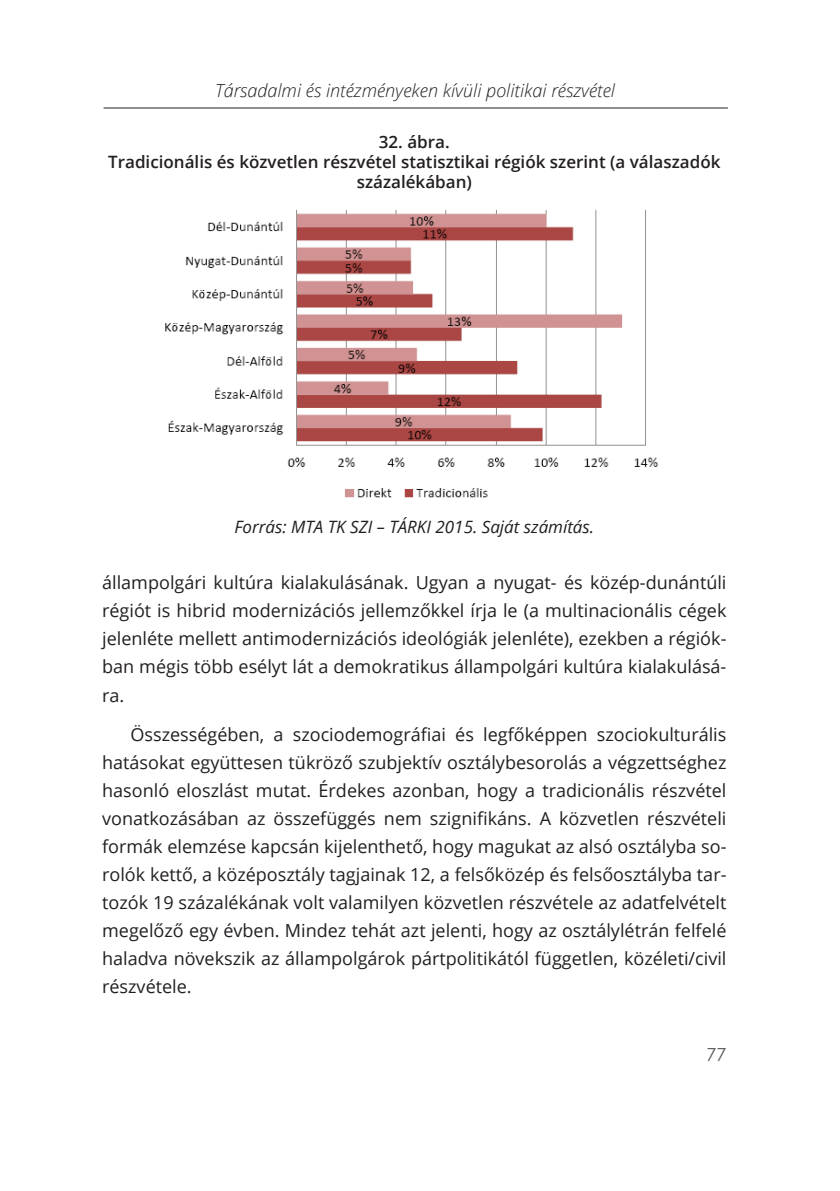
<style>
.page{position:relative;width:840px;height:1191px;background:#fff}
.page>*{position:absolute;margin:0;border:0;box-sizing:border-box;transform-origin:0 0}
.t1{font:18px/28px "Open Sans";color:#231f20;text-align:justify}
.t2{font:italic 300 18px "Open Sans";color:#231f20}
.t3{font:18px "Century Gothic";color:#57585a}
.t4{font:600 17px/20px "Open Sans";color:#231f20;text-align:center}
.t5{font:italic 17px "Open Sans";color:#231f20}
</style>
<div class="page">
<hr style="left:103px;top:108px;width:624px;height:1px;background:#231f20">
<img style="left:165px;top:209px;width:493px;height:289px">
<p class="t2" style="left:215px;top:78px;width:401px">Társadalmi és intézményeken kívüli politikai részvétel</p>
<p class="t4" style="left:108px;top:132px;width:613px">32. ábra.<br>Tradicionális és közvetlen részvétel statisztikai régiók szerint (a válaszadók százalékában)</p>
<p class="t5" style="left:234px;top:515px;width:361px">Forrás: MTA TK SZI – TÁRKI 2015. Saját számítás.</p>
<p class="t1" style="left:102px;top:568px;width:625px">állampolgári kultúra kialakulásának. Ugyan a nyugat- és közép-dunántúli régiót is hibrid modernizációs jellemzőkkel írja le (a multinacionális cégek jelenléte mellett antimodernizációs ideológiák jelenléte), ezekben a régiók&shy;ban mégis több esélyt lát a demokratikus állampolgári kultúra kialakulásá&shy;ra.</p>
<p class="t1" style="left:102px;top:720px;width:625px;text-indent:28px">Összességében, a szociodemográfiai és legfőképpen szociokulturális hatásokat együttesen tükröző szubjektív osztálybesorolás a végzettséghez hasonló eloszlást mutat. Érdekes azonban, hogy a tradicionális részvétel vonatkozásában az összefüggés nem szignifikáns. A közvetlen részvételi formák elemzése kapcsán kijelenthető, hogy magukat az alsó osztályba so&shy;rolók kettő, a középosztály tagjainak 12, a felsőközép és felsőosztályba tar&shy;tozók 19 százalékának volt valamilyen közvetlen részvétele az adatfelvételt megelőző egy évben. Mindez tehát azt jelenti, hogy az osztálylétrán felfelé haladva növekszik az állampolgárok pártpolitikától független, közéleti/civil részvétele.</p>
<p class="t3" style="left:706px;top:1041px;width:21px">77</p>
</div>
